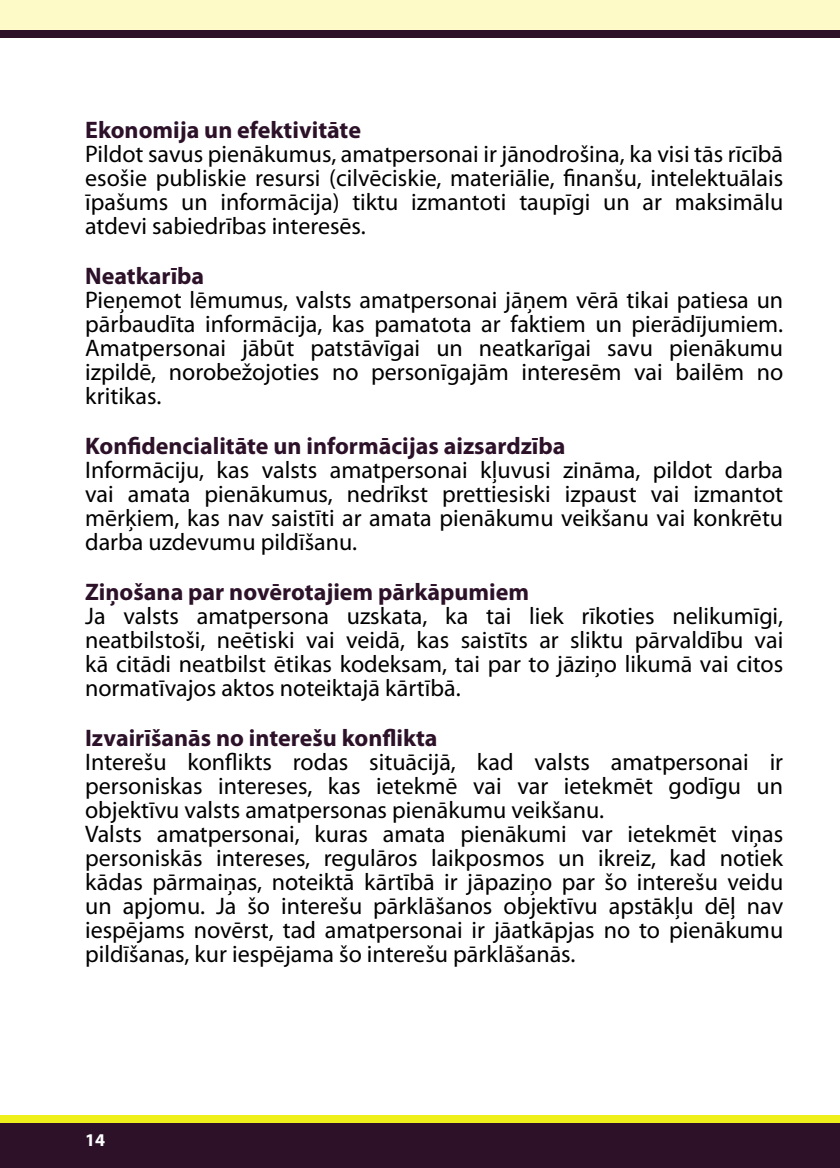
<style>
.page{position:relative;width:840px;height:1168px;background:#fff}
.page>*{position:absolute;margin:0;border:0;box-sizing:border-box;transform-origin:0 0}
.pamatteksts{font:24px/24px "Myriad Pro";color:#000;text-align:justify}
.pamatteksts_BOLD{font:700 24px "Myriad Pro";color:#2c1129}
.t1{font:700 18px "Myriad Pro";color:#fff}
</style>
<div class="page">
<div style="left:0;top:0;width:839px;height:30px;background:#fefac7"></div>
<div style="left:0;top:30px;width:839px;height:7px;background:#2c1129"></div>
<div style="left:0;top:1122px;width:839px;height:46px;background:#2c1129"></div>
<div style="left:0;top:1115px;width:839px;height:7px;background:#eeef1b"></div>
<hr style="left:839px;top:0;width:1px;height:30px;background:#fefac7">
<hr style="left:839px;top:1122px;width:1px;height:46px;background:#2c1129">
<p class="pamatteksts_BOLD" style="left:85px;top:116px;width:277px">Ekonomija un efektivitāte</p>
<p class="pamatteksts" style="left:85px;top:142px;width:699px">Pildot savus pienākumus, amatpersonai ir jānodrošina, ka visi tās rīcībā esošie publiskie resursi (cilvēciskie, materiālie, finanšu, intelektuālais īpašums un informācija) tiktu izmantoti taupīgi un ar maksimālu atdevi sabiedrības interesēs.</p>
<p class="pamatteksts_BOLD" style="left:85px;top:262px;width:121px">Neatkarība</p>
<p class="pamatteksts" style="left:85px;top:288px;width:699px">Pieņemot lēmumus, valsts amatpersonai jāņem vērā tikai patiesa un pārbaudīta informācija, kas pamatota ar faktiem un pierādījumiem.<br>Amatpersonai jābūt patstāvīgai un neatkarīgai savu pienākumu izpildē, norobežojoties no personīgajām interesēm vai bailēm no kritikas.</p>
<p class="pamatteksts_BOLD" style="left:85px;top:432px;width:481px">Konfidencialitāte un informācijas aizsardzība</p>
<p class="pamatteksts" style="left:85px;top:458px;width:699px">Informāciju, kas valsts amatpersonai kļuvusi zināma, pildot darba vai amata pienākumus, nedrīkst prettiesiski izpaust vai izmantot mērķiem, kas nav saistīti ar amata pienākumu veikšanu vai konkrētu darba uzdevumu pildīšanu.</p>
<p class="pamatteksts_BOLD" style="left:85px;top:578px;width:445px">Ziņošana par novērotajiem pārkāpumiem</p>
<p class="pamatteksts" style="left:85px;top:604px;width:699px">Ja valsts amatpersona uzskata, ka tai liek rīkoties nelikumīgi, neatbilstoši, neētiski vai veidā, kas saistīts ar sliktu pārvaldību vai kā citādi neatbilst ētikas kodeksam, tai par to jāziņo likumā vai citos normatīvajos aktos noteiktajā kārtībā.</p>
<p class="pamatteksts_BOLD" style="left:85px;top:724px;width:354px">Izvairīšanās no interešu konflikta</p>
<p class="pamatteksts" style="left:85px;top:750px;width:699px">Interešu konflikts rodas situācijā, kad valsts amatpersonai ir personiskas intereses, kas ietekmē vai var ietekmēt godīgu un objektīvu valsts amatpersonas pienākumu veikšanu.</p>
<p class="pamatteksts" style="left:85px;top:822px;width:699px">Valsts amatpersonai, kuras amata pienākumi var ietekmēt viņas personiskās intereses, regulāros laikposmos un ikreiz, kad notiek kādas pārmaiņas, noteiktā kārtībā ir jāpaziņo par šo interešu veidu un apjomu. Ja šo interešu pārklāšanos objektīvu apstākļu dēļ nav iespējams novērst, tad amatpersonai ir jāatkāpjas no to pienākumu pildīšanas, kur iespējama šo interešu pārklāšanās.</p>
<p class="t1" style="left:85px;top:1130px;width:21px">14</p>
</div>
